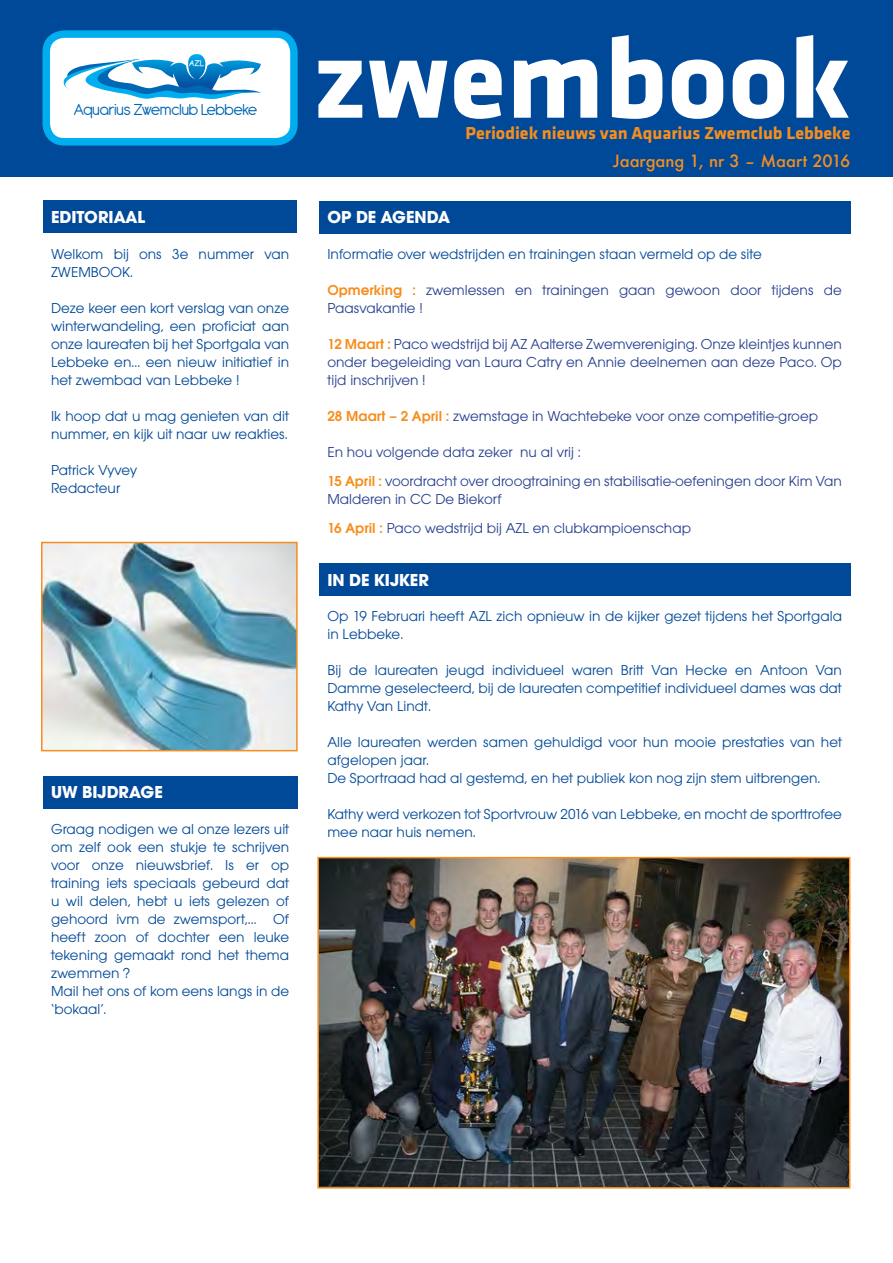
<style>
.page{position:relative;width:893px;height:1263px;background:#fff}
.page>*{position:absolute;margin:0;border:0;box-sizing:border-box;transform-origin:0 0}
.t1{font:117px "Klavika Bold Bold OSF";color:#fff}
.t2{font:18px "Klavika Bold Bold OSF";color:#f68e1e}
.t3{font:700 18px "Avant Garde Gothic Itc T";color:#fff}
.t4{font:17.25px "Antipasto";letter-spacing:-.04em;color:#0166b3}
.t5{font:500 16.5px "Futura";color:#f68e1e}
.t6{font:15px/18px "Avant Garde Gothic Itc T";color:#004998}
.t7{font:15px/18px "Avant Garde Gothic Itc T";color:#253f8e}
.t8{font:7.8px "Comic Sans MS";color:#fff}
.s1{font-weight:600;color:#f68e1e}
</style>
<div class="page">
<div style="left:0;top:0;width:893px;height:176px;background:#004998"></div>
<div style="left:43px;top:200px;width:254px;height:32px;background:#004998"></div>
<div style="left:46px;top:34px;width:248px;height:108px;background:#fff;border-radius:18px"></div>
<svg style="left:63px;top:54px;width:198px;height:45px"></svg>
<div style="left:43px;top:30px;width:255px;height:116px;border:8px solid #00aeef;border-radius:18px"></div>
<div style="left:319px;top:201px;width:531px;height:32px;background:#004998"></div>
<div style="left:319px;top:563px;width:531px;height:33px;background:#004998"></div>
<div style="left:43px;top:776px;width:255px;height:32px;background:#004998"></div>
<img style="left:44px;top:545px;width:251px;height:203px">
<div style="left:41px;top:542px;width:257px;height:209px;border:2px solid #f68e1e"></div>
<img style="left:320px;top:860px;width:527px;height:325px">
<div style="left:317px;top:857px;width:533px;height:331px;border:2px solid #f68e1e"></div>
<p class="t8" style="left:189px;top:57px;width:17px">AZL</p>
<p class="t4" style="left:73px;top:100px;width:186px">Aquarius Zwemclub Lebbeke</p>
<p class="t3" style="left:51px;top:206px;width:96px">EDITORIAAL</p>
<p class="t6" style="left:51px;top:244px;width:240px">Welkom bij ons 3e nummer van<br>ZWEMBOOK.</p>
<p class="t6" style="left:51px;top:298px;width:240px;text-align:justify">Deze keer een kort verslag van onze winterwandeling, een proficiat aan onze laureaten bij het Sportgala van Lebbeke en… een nieuw initiatief in het zwembad van Lebbeke !</p>
<p class="t6" style="left:51px;top:406px;width:240px">Ik hoop dat u mag genieten van dit nummer, en kijk uit naar uw reakties.</p>
<p class="t6" style="left:51px;top:460px;width:88px">Patrick Vyvey</p>
<p class="t6" style="left:51px;top:478px;width:71px">Redacteur</p>
<p class="t3" style="left:51px;top:781px;width:113px">UW BIJDRAGE</p>
<p class="t6" style="left:51px;top:820px;width:240px;text-align:justify">Graag nodigen we al onze lezers uit om zelf ook een stukje te schrijven voor onze nieuwsbrief. Is er op training iets speciaals gebeurd dat u wil delen, hebt u iets gelezen of gehoord ivm de zwemsport,… Of heeft zoon of dochter een leuke tekening gemaakt rond het thema zwemmen ?</p>
<p class="t6" style="left:51px;top:982px;width:240px">Mail het ons of kom eens langs in de ‘bokaal’.</p>
<p class="t1" style="left:313px;top:15px;width:539px">zwembook</p>
<p class="t2" style="left:466px;top:123px;width:386px">Periodiek nieuws van Aquarius Zwemclub Lebbeke</p>
<p class="t5" style="left:613px;top:150px;width:239px">Jaargang 1, nr 3 – Maart 2016</p>
<p class="t3" style="left:327px;top:206px;width:124px">OP DE AGENDA</p>
<p class="t6" style="left:327px;top:245px;width:436px">Informatie over wedstrijden en trainingen staan vermeld op de site</p>
<p class="t7" style="left:327px;top:281px;width:516px"><span class="s1">Opmerking :</span> zwemlessen en trainingen gaan gewoon door tijdens de<br>Paasvakantie !</p>
<p class="t7" style="left:327px;top:335px;width:516px;text-align:justify"><span class="s1">12 Maart :</span> Paco wedstrijd bij AZ Aalterse Zwemvereniging. Onze kleintjes kunnen onder begeleiding van Laura Catry en Annie deelnemen aan deze Paco. Op tijd inschrijven !</p>
<p class="t7" style="left:327px;top:407px;width:492px"><span class="s1">28 Maart – 2 April :</span> zwemstage in Wachtebeke voor onze competitie-groep</p>
<p class="t7" style="left:327px;top:443px;width:255px">En hou volgende data zeker nu al vrij :</p>
<p class="t7" style="left:327px;top:472px;width:516px"><span class="s1">15 April :</span> voordracht over droogtraining en stabilisatie-oefeningen door Kim Van<br>Malderen in CC De Biekorf</p>
<p class="t7" style="left:327px;top:519px;width:365px"><span class="s1">16 April :</span> Paco wedstrijd bij AZL en clubkampioenschap</p>
<p class="t3" style="left:327px;top:569px;width:103px">IN DE KIJKER</p>
<p class="t6" style="left:327px;top:607px;width:516px">Op 19 Februari heeft AZL zich opnieuw in de kijker gezet tijdens het Sportgala in Lebbeke.</p>
<p class="t6" style="left:327px;top:661px;width:516px;text-align:justify">Bij de laureaten jeugd individueel waren Britt Van Hecke en Antoon Van Damme geselecteerd, bij de laureaten competitief individueel dames was dat Kathy Van Lindt.</p>
<p class="t6" style="left:327px;top:733px;width:516px">Alle laureaten werden samen gehuldigd voor hun mooie prestaties van het afgelopen jaar.</p>
<p class="t6" style="left:327px;top:769px;width:495px">De Sportraad had al gestemd, en het publiek kon nog zijn stem uitbrengen.</p>
<p class="t6" style="left:327px;top:805px;width:516px">Kathy werd verkozen tot Sportvrouw 2016 van Lebbeke, en mocht de sporttrofee mee naar huis nemen.</p>
</div>
